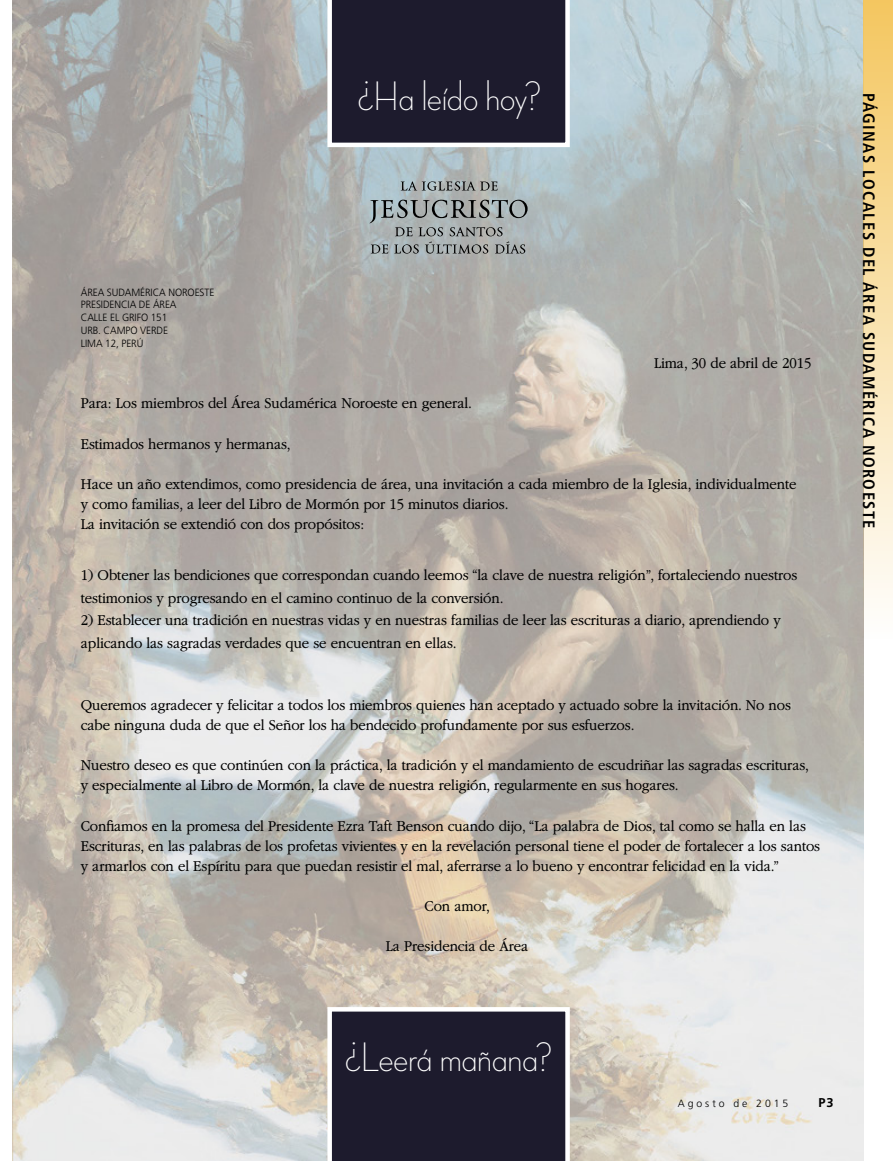
<style>
.page{position:relative;width:893px;height:1161px;background:#fff}
.page>*{position:absolute;margin:0;border:0;box-sizing:border-box;transform-origin:0 0}
.Book_of_Mormon_secti{font:42px "Neutralds Lat Light Alt Display";letter-spacing:-.02em;color:#fff;scale:.95 1}
.Section_title__maste{font:700 condensed 16.5px "Frutigerlds Lat";letter-spacing:.085em;color:#000}
.ARTCL_para_NEWS{font:300 15.75px/20.1px "Garamondlds Lat Plus";letter-spacing:-.01em;color:#000;scale:.95 1}
.LISTnmbr-1_para_firs{font:300 15.75px/22.5px "Garamondlds Lat Plus";letter-spacing:-.01em;color:#000;scale:.95 1}
.LISTnmbr-1_para_last{font:300 15.75px/22.5px "Garamondlds Lat Plus";letter-spacing:-.01em;color:#000;scale:.95 1}
.t1{font:700 12.75px "Frutigerlds Lat";color:#000}
.FIGimg-CRDT_para_FL{font:300 10.5px "Frutigerlds Lat";letter-spacing:-.01em;color:#000;scale:.95 1}
.FIGimg-CRDT_para_FL-2{font:300 10.5px "Frutigerlds Lat";letter-spacing:.28em;color:#000}
</style>
<div class="page">
<img style="left:13px;top:0;width:850px;height:1161px">
<div style="left:863px;top:0;width:30px;height:639px;background:linear-gradient(to bottom,#f4c660,#fefefd)"></div>
<svg style="left:401px;top:181px;width:97px;height:10px"></svg>
<svg style="left:370px;top:200px;width:158px;height:54px;background:#92999a"></svg>
<svg style="left:327px;top:0;width:243px;height:147px;background:#2c2a3b"></svg>
<div style="left:327px;top:1007px;width:243px;height:154px;background:#1d1b2d"></div>
<p class="FIGimg-CRDT_para_FL" style="left:81px;top:284px;width:142px">ÁREA SUDAMÉRICA NOROESTE</p>
<p class="FIGimg-CRDT_para_FL" style="left:81px;top:297px;width:102px">PRESIDENCIA DE ÁREA</p>
<p class="FIGimg-CRDT_para_FL" style="left:81px;top:310px;width:92px">CALLE EL GRIFO 151</p>
<p class="FIGimg-CRDT_para_FL" style="left:81px;top:323px;width:93px">URB. CAMPO VERDE</p>
<p class="FIGimg-CRDT_para_FL" style="left:81px;top:335px;width:67px">LIMA 12, PERÚ</p>
<p class="Book_of_Mormon_secti" style="left:357px;top:69px;width:196px">¿Ha leído hoy?</p>
<p class="ARTCL_para_NEWS" style="left:654px;top:353px;width:167px">Lima, 30 de abril de 2015</p>
<p class="ARTCL_para_NEWS" style="left:81px;top:393px;width:413px">Para: Los miembros del Área Sudamérica Noroeste en general.</p>
<p class="ARTCL_para_NEWS" style="left:81px;top:433px;width:223px">Estimados hermanos y hermanas,</p>
<p class="ARTCL_para_NEWS" style="left:81px;top:474px;width:755px">Hace un año extendimos, como presidencia de área, una invitación a cada miembro de la Iglesia, individualmente y como familias, a leer del Libro de Mormón por 15 minutos diarios.</p>
<p class="ARTCL_para_NEWS" style="left:81px;top:514px;width:300px">La invitación se extendió con dos propósitos:</p>
<p class="LISTnmbr-1_para_firs" style="left:81px;top:564px;width:756px">1) Obtener las bendiciones que correspondan cuando leemos “la clave de nuestra religión”, fortaleciendo nuestros testimonios y progresando en el camino continuo de la conversión.</p>
<p class="LISTnmbr-1_para_last" style="left:81px;top:609px;width:738px">2) Establecer una tradición en nuestras vidas y en nuestras familias de leer las escrituras a diario, aprendiendo y aplicando las sagradas verdades que se encuentran en ellas.</p>
<p class="ARTCL_para_NEWS" style="left:81px;top:695px;width:749px">Queremos agradecer y felicitar a todos los miembros quienes han aceptado y actuado sobre la invitación. No nos cabe ninguna duda de que el Señor los ha bendecido profundamente por sus esfuerzos.</p>
<p class="ARTCL_para_NEWS" style="left:81px;top:755px;width:768px">Nuestro deseo es que continúen con la práctica, la tradición y el mandamiento de escudriñar las sagradas escrituras, y especialmente al Libro de Mormón, la clave de nuestra religión, regularmente en sus hogares.</p>
<p class="ARTCL_para_NEWS" style="left:81px;top:815px;width:780px">Confiamos en la promesa del Presidente Ezra Taft Benson cuando dijo, “La palabra de Dios, tal como se halla en las<br>Escrituras, en las palabras de los profetas vivientes y en la revelación personal tiene el poder de fortalecer a los santos y armarlos con el Espíritu para que puedan resistir el mal, aferrarse a lo bueno y encontrar felicidad en la vida.”</p>
<p class="ARTCL_para_NEWS" style="left:425px;top:896px;width:70px">Con amor,</p>
<p class="ARTCL_para_NEWS" style="left:386px;top:936px;width:152px">La Presidencia de Área</p>
<p class="Section_title__maste" style="left:881px;top:93px;width:437px;rotate:90deg">PÁGINAS LOCALES DEL ÁREA SUDAMÉRICA NOROESTE</p>
<p class="Book_of_Mormon_secti" style="left:344px;top:1030px;width:221px">¿Leerá mañana?</p>
<p class="FIGimg-CRDT_para_FL-2" style="left:678px;top:1095px;width:112px">Agosto de 2015</p>
<p class="t1" style="left:819px;top:1092px;width:16px">P3</p>
</div>
